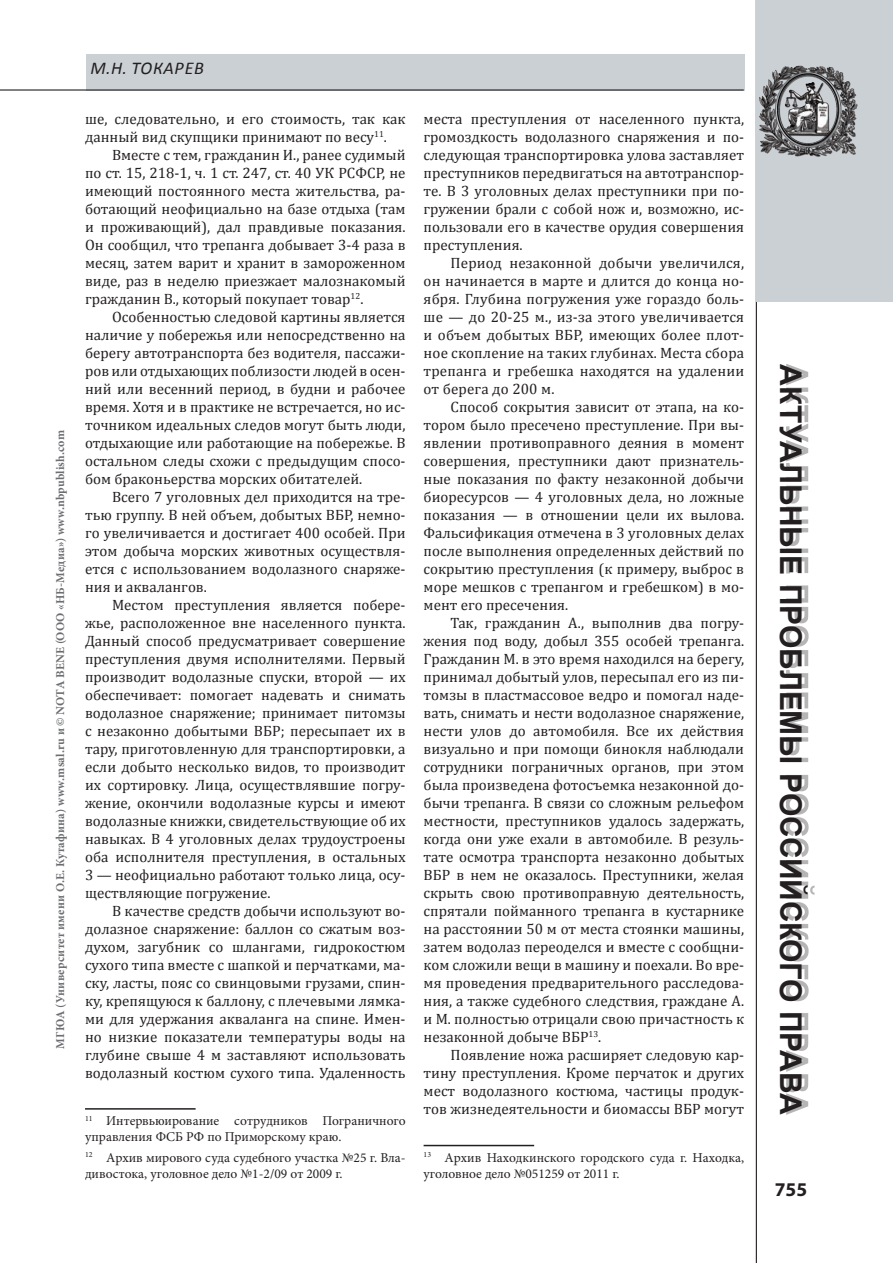
<style>
.page{position:relative;width:893px;height:1263px;background:#fff}
.page>*{position:absolute;margin:0;border:0;box-sizing:border-box;transform-origin:0 0}
.t1{font:700 30px "Arial";letter-spacing:-.005em;color:#231f20}
.t2{font:700 19.5px "Myriad Pro";color:#231f20}
.t3{font:italic 18px "Calibri";color:#231f20}
.t4{font:15px/18px "Cambria";color:#231f20;text-align:justify}
.t5{font:13.5px/16.2px "Minion Pro";color:#231f20}
.t6{font:700 12px "Minion Pro";letter-spacing:.02em;color:#6c6d70}
</style>
<div class="page">
<hr style="left:756px;top:0;width:1px;height:1263px;background:#231f20">
<div style="left:786px;top:364px;width:28px;height:751px;background:#231f20;opacity:.33"></div>
<div style="left:757px;top:0;width:136px;height:301px;background:#cad0d4"></div>
<div style="left:563px;top:54px;width:182px;height:36px;background:#cad0d4"></div>
<div style="left:86px;top:54px;width:477px;height:36px;background:#cad0d4"></div>
<hr style="left:0;top:89px;width:744px;height:2px;background:#231f20">
<img style="left:755px;top:54px;width:103px;height:111px">
<hr style="left:85px;top:1108px;width:111px;height:1px;background:#231f20">
<hr style="left:424px;top:1145px;width:110px;height:1px;background:#231f20">
<p class="t6" style="left:52px;top:1048px;width:620px;rotate:-90deg">МГЮА (Университет имени О.Е. Кутафина) www.msal.ru и © NOTA BENE (ООО «НБ-Медиа») www.nbpublish.com</p>
<p class="t3" style="left:90px;top:57px;width:44px">м.Н. токарев</p>
<p class="t4" style="left:85px;top:110px;width:322px">ше, следовательно, и его стоимость, так как данный вид скупщики принимают по весу<sup>11</sup>.</p>
<p class="t4" style="left:85px;top:146px;width:322px;text-indent:27px">Вместе с тем, гражданин И., ранее судимый по ст. 15, 218-1, ч. 1 ст. 247, ст. 40 УК РСФСР, не имеющий постоянного места жительства, ра&shy;ботающий неофициально на базе отдыха (там и проживающий), дал правдивые показания.<br>Он сообщил, что трепанга добывает 3-4 раза в месяц, затем варит и хранит в замороженном виде, раз в неделю приезжает малознакомый гражданин В., который покупает товар<sup>12</sup>.</p>
<p class="t4" style="left:85px;top:308px;width:322px;text-indent:27px">Особенностью следовой картины является наличие у побережья или непосредственно на берегу автотранспорта без водителя, пассажи&shy;ров или отдыхающих поблизости людей в осен&shy;ний или весенний период, в будни и рабочее время. Хотя и в практике не встречается, но ис&shy;точником идеальных следов могут быть люди, отдыхающие или работающие на побережье. В остальном следы схожи с предыдущим спосо&shy;бом браконьерства морских обитателей.</p>
<p class="t4" style="left:85px;top:488px;width:322px;text-indent:27px">Всего 7 уголовных дел приходится на тре&shy;тью группу. В ней объем, добытых ВБР, немно&shy;го увеличивается и достигает 400 особей. При этом добыча морских животных осуществля&shy;ется с использованием водолазного снаряже&shy;ния и аквалангов.</p>
<p class="t4" style="left:85px;top:596px;width:322px;text-indent:27px">Местом преступления является побере&shy;жье, расположенное вне населенного пункта.<br>Данный способ предусматривает совершение преступления двумя исполнителями. Первый производит водолазные спуски, второй — их обеспечивает: помогает надевать и снимать водолазное снаряжение; принимает питомзы с незаконно добытыми ВБР; пересыпает их в тару, приготовленную для транспортировки, а если добыто несколько видов, то производит их сортировку. Лица, осуществлявшие погру&shy;жение, окончили водолазные курсы и имеют водолазные книжки, свидетельствующие об их навыках. В 4 уголовных делах трудоустроены оба исполнителя преступления, в остальных 3 — неофициально работают только лица, осу&shy;ществляющие погружение.</p>
<p class="t4" style="left:85px;top:902px;width:322px;text-indent:27px">В качестве средств добычи используют во&shy;долазное снаряжение: баллон со сжатым воз&shy;духом, загубник со шлангами, гидрокостюм сухого типа вместе с шапкой и перчатками, ма&shy;ску, ласты, пояс со свинцовыми грузами, спин&shy;ку, крепящуюся к баллону, с плечевыми лямка&shy;ми для удержания акваланга на спине. Имен&shy;но низкие показатели температуры воды на глубине свыше 4 м заставляют использовать водолазный костюм сухого типа. Удаленность</p>
<p class="t5" style="left:85px;top:1113px;width:322px"><sup>11</sup> Интервьюирование сотрудников Пограничного управления ФСБ РФ по Приморскому краю.</p>
<p class="t5" style="left:85px;top:1149px;width:322px"><sup>12</sup> Архив мирового суда судебного участка №25 г. Вла&shy;дивостока, уголовное дело №1-2/09 от 2009 г.</p>
<p class="t4" style="left:424px;top:110px;width:322px">места преступления от населенного пункта, громоздкость водолазного снаряжения и по&shy;следующая транспортировка улова заставляет преступников передвигаться на автотранспор&shy;те. В 3 уголовных делах преступники при по&shy;гружении брали с собой нож и, возможно, ис&shy;пользовали его в качестве орудия совершения преступления.</p>
<p class="t4" style="left:424px;top:254px;width:322px;text-indent:27px">Период незаконной добычи увеличился, он начинается в марте и длится до конца но&shy;ября. Глубина погружения уже гораздо боль&shy;ше — до 20-25 м., из-за этого увеличивается и объем добытых ВБР, имеющих более плот&shy;ное скопление на таких глубинах. Места сбора трепанга и гребешка находятся на удалении от берега до 200 м.</p>
<p class="t4" style="left:424px;top:398px;width:322px;text-indent:27px">Способ сокрытия зависит от этапа, на ко&shy;тором было пресечено преступление. При вы&shy;явлении противоправного деяния в момент совершения, преступники дают признатель&shy;ные показания по факту незаконной добычи биоресурсов — 4 уголовных дела, но ложные показания — в отношении цели их вылова.<br>Фальсификация отмечена в 3 уголовных делах после выполнения определенных действий по сокрытию преступления (к примеру, выброс в море мешков с трепангом и гребешком) в мо&shy;мент его пресечения.</p>
<p class="t4" style="left:424px;top:614px;width:322px;text-indent:27px">Так, гражданин А., выполнив два погру&shy;жения под воду, добыл 355 особей трепанга.<br>Гражданин М. в это время находился на берегу, принимал добытый улов, пересыпал его из пи&shy;томзы в пластмассовое ведро и помогал наде&shy;вать, снимать и нести водолазное снаряжение, нести улов до автомобиля. Все их действия визуально и при помощи бинокля наблюдали сотрудники пограничных органов, при этом была произведена фотосъемка незаконной до&shy;бычи трепанга. В связи со сложным рельефом местности, преступников удалось задержать, когда они уже ехали в автомобиле. В резуль&shy;тате осмотра транспорта незаконно добытых ВБР в нем не оказалось. Преступники, желая скрыть свою противоправную деятельность, спрятали пойманного трепанга в кустарнике на расстоянии 50 м от места стоянки машины, затем водолаз переоделся и вместе с сообщни&shy;ком сложили вещи в машину и поехали. Во вре&shy;мя проведения предварительного расследова&shy;ния, а также судебного следствия, граждане А. и М. полностью отрицали свою причастность к незаконной добыче ВБР<sup>13</sup>.</p>
<p class="t4" style="left:424px;top:1046px;width:322px;text-indent:27px">Появление ножа расширяет следовую кар&shy;тину преступления. Кроме перчаток и других мест водолазного костюма, частицы продук&shy;тов жизнедеятельности и биомассы ВБР могут</p>
<p class="t5" style="left:424px;top:1149px;width:322px"><sup>13</sup> Архив Находкинского городского суда г. Находка, уголовное дело №051259 от 2011 г.</p>
<h1 class="t1" style="left:810px;top:364px;width:747px;rotate:90deg">Актуальные проблемы российского права</h1>
<h2 class="t2" style="left:775px;top:1177px;width:34px">755</h2>
</div>
